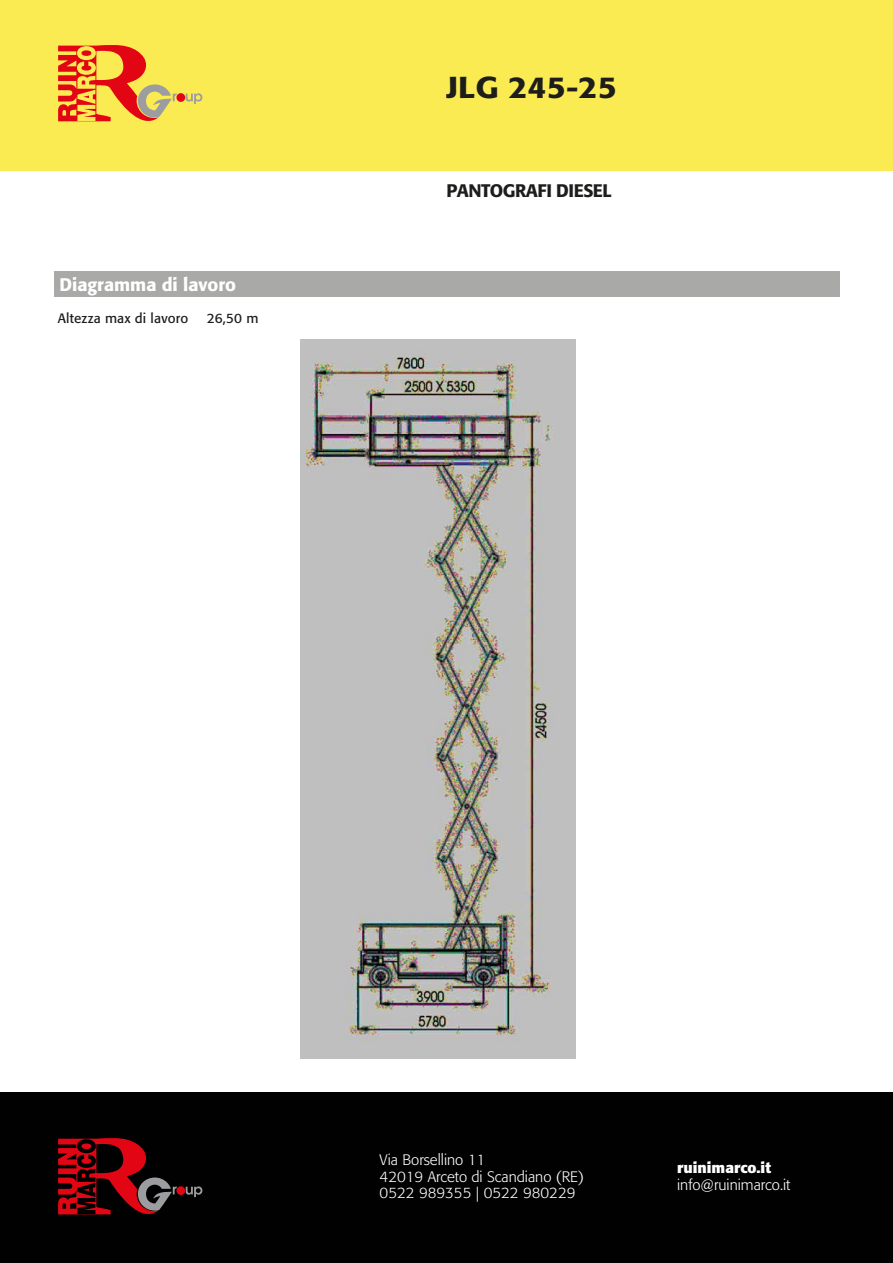
<style>
.page{position:relative;width:893px;height:1263px;background:#fff}
.page>*{position:absolute;margin:0;border:0;box-sizing:border-box;transform-origin:0 0}
.t1{font:500 30px "Formata";color:#1d1d1b;scale:1.1 1}
.t2{font:500 18px "Formata";color:#fff}
.t3{font:500 18px "Formata";letter-spacing:-.025em;color:#1d1d1b}
.t4{font:300 15px/16.5px "Formata";color:#fff}
.t5{font:700 15px "Formata";color:#fff}
.t6{font:13.5px "Formata";letter-spacing:.01em;color:#1d1d1b}
</style>
<div class="page">
<div style="left:54px;top:271px;width:785px;height:26px;background:#a9a9a8"></div>
<div style="left:0;top:0;width:893px;height:170px;background:#fbeb53"></div>
<div style="left:0;top:1093px;width:893px;height:170px;background:#010101"></div>
<svg style="left:186px;top:93px;width:16px;height:11px"></svg>
<div style="left:176px;top:93px;width:9px;height:9px;background:#e20614;border-radius:50%"></div>
<svg style="left:58px;top:45px;width:119px;height:77px"></svg>
<svg style="left:186px;top:1186px;width:16px;height:11px"></svg>
<div style="left:176px;top:1186px;width:9px;height:9px;background:#e20614;border-radius:50%"></div>
<svg style="left:58px;top:1138px;width:119px;height:77px"></svg>
<img style="left:300px;top:339px;width:275px;height:719px">
<p class="t2" style="left:59px;top:274px;width:178px">Diagramma di lavoro</p>
<p class="t6" style="left:58px;top:310px;width:132px">Altezza max di lavoro</p>
<p class="t6" style="left:207px;top:310px;width:53px">26,50 m</p>
<h1 class="t1" style="left:446px;top:68px;width:156px">JLG 245-25</h1>
<p class="t3" style="left:446px;top:179px;width:167px">PANTOGRAFI DIESEL</p>
<p class="t4" style="left:380px;top:1152px;width:206px">Via Borsellino 11<br>42019 Arceto di Scandiano (RE)<br>0522 989355 | 0522 980229</p>
<p class="t5" style="left:677px;top:1158px;width:95px">ruinimarco.it</p>
<p class="t4" style="left:677px;top:1176px;width:115px">info@ruinimarco.it</p>
</div>
